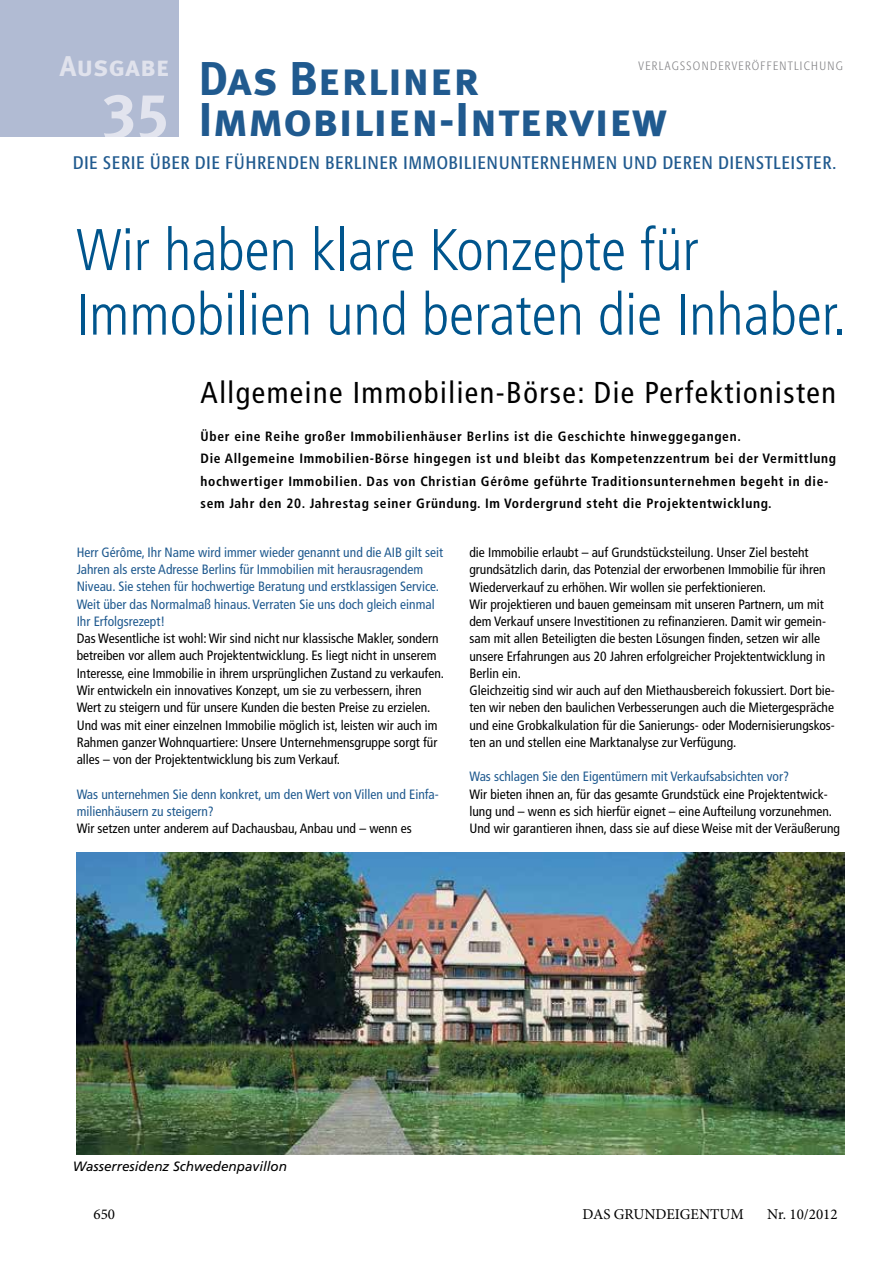
<style>
.page{position:relative;width:893px;height:1263px;background:#fff}
.page>*{position:absolute;margin:0;border:0;box-sizing:border-box;transform-origin:0 0}
.t1{font:300 condensed 58.65px/64.5px "Frutiger LT Std";color:#00558d}
.t2{font:47.4px/41.5px "Meta Plus Bold Caps";color:#205a8f}
.t3{font:condensed 30.15px "Frutiger LT Std";letter-spacing:.05em;color:#000}
.t4{font:28.5px "Meta Plus Bold Caps";color:#e0e2ec}
.t5{font:18px "Tn T Form Condensed BSK";letter-spacing:.065em;color:#205a8f}
.t6{font:15px "Minion Pro";color:#000}
.t7{font:condensed 13.5px/17.2px "Frutiger LT Std";color:#000}
.t8{font:condensed 13.5px/17.2px "Frutiger LT Std";color:#205a8f}
.t9{font:700 condensed 13.5px/22.5px "Frutiger LT Std";letter-spacing:.05em;color:#000}
.t10{font:italic 13.5px "Frutiger LT Std";color:#000}
.t11{font:300 12px "Tn T Form Condensed BSK";letter-spacing:.11em;color:#838386}
.s1{font-size:63px;color:#e2e4ee}
</style>
<div class="page">
<div style="left:0;top:0;width:179px;height:136px;background:#b1bbd3"></div>
<svg style="left:105px;top:136px;width:53px;height:1px"></svg>
<img style="left:76px;top:852px;width:769px;height:303px">
<h3 class="t4" style="left:60px;top:50px;width:111px">Ausgabe</h3>
<p class="t11" style="left:638px;top:59px;width:206px">VERLAGSSONDERVERÖFFENTLICHUNG</p>
<h2 class="t2" style="left:102px;top:57px;width:567px;text-indent:96px">Das Berliner<br><span class="s1">35</span> Immobilien-Interview</h2>
<h3 class="t5" style="left:73px;top:152px;width:765px">DIE SERIE ÜBER DIE FÜHRENDEN BERLINER IMMOBILIENUNTERNEHMEN UND DEREN DIENSTLEISTER.</h3>
<h1 class="t1" style="left:76px;top:218px;width:772px">Wir haben klare Konzepte für<br>Immobilien und beraten die Inhaber.</h1>
<h3 class="t3" style="left:201px;top:374px;width:637px">Allgemeine Immobilien-Börse: Die Perfektionisten</h3>
<p class="t9" style="left:201px;top:425px;width:637px">Über eine Reihe großer Immobilienhäuser Berlins ist die Geschichte hinweggegangen.<br>Die Allgemeine Immobilien-Börse hingegen ist und bleibt das Kompetenzzentrum bei der Vermittlung hochwertiger Immobilien. Das von Christian Gérôme geführte Traditionsunternehmen begeht in die&shy;sem Jahr den 20. Jahrestag seiner Gründung. Im Vordergrund steht die Projektentwicklung.</p>
<p class="t8" style="left:77px;top:544px;width:368px">Herr Gérôme, Ihr Name wird immer wieder genannt und die AIB gilt seit Jahren als erste Adresse Berlins für Immobilien mit herausragendem Niveau. Sie stehen für hochwertige Beratung und erstklassigen Service.<br>Weit über das Normalmaß hinaus. Verraten Sie uns doch gleich einmal Ihr Erfolgsrezept!</p>
<p class="t7" style="left:77px;top:630px;width:369px">Das Wesentliche ist wohl: Wir sind nicht nur klassische Makler, sondern betreiben vor allem auch Projektentwicklung. Es liegt nicht in unserem Interesse, eine Immobilie in ihrem ursprünglichen Zustand zu verkaufen.<br>Wir entwickeln ein innovatives Konzept, um sie zu verbessern, ihren Wert zu steigern und für unsere Kunden die besten Preise zu erzielen.<br>Und was mit einer einzelnen Immobilie möglich ist, leisten wir auch im Rahmen ganzer Wohnquartiere: Unsere Unternehmensgruppe sorgt für alles – von der Projektentwicklung bis zum Verkauf.</p>
<p class="t8" style="left:77px;top:785px;width:364px">Was unternehmen Sie denn konkret, um den Wert von Villen und Einfa&shy;milienhäusern zu steigern?</p>
<p class="t7" style="left:77px;top:820px;width:337px">Wir setzen unter anderem auf Dachausbau, Anbau und – wenn es</p>
<p class="t7" style="left:469px;top:544px;width:367px">die Immobilie erlaubt – auf Grundstücksteilung. Unser Ziel besteht grundsätzlich darin, das Potenzial der erworbenen Immobilie für ihren Wiederverkauf zu erhöhen. Wir wollen sie perfektionieren.<br>Wir projektieren und bauen gemeinsam mit unseren Partnern, um mit dem Verkauf unsere Investitionen zu refinanzieren. Damit wir gemein&shy;sam mit allen Beteiligten die besten Lösungen finden, setzen wir alle unsere Erfahrungen aus 20 Jahren erfolgreicher Projektentwicklung in Berlin ein.<br>Gleichzeitig sind wir auch auf den Miethausbereich fokussiert. Dort bie&shy;ten wir neben den baulichen Verbesserungen auch die Mietergespräche und eine Grobkalkulation für die Sanierungs- oder Modernisierungskos&shy;ten an und stellen eine Marktanalyse zur Verfügung.</p>
<p class="t8" style="left:469px;top:768px;width:321px">Was schlagen Sie den Eigentümern mit Verkaufsabsichten vor?</p>
<p class="t7" style="left:469px;top:785px;width:372px">Wir bieten ihnen an, für das gesamte Grundstück eine Projektentwick&shy;lung und – wenn es sich hierfür eignet – eine Aufteilung vorzunehmen.<br>Und wir garantieren ihnen, dass sie auf diese Weise mit der Veräußerung</p>
<p class="t10" style="left:73px;top:1159px;width:216px">Wasserresidenz Schwedenpavillon</p>
<p class="t6" style="left:94px;top:1204px;width:23px">650</p>
<p class="t6" style="left:583px;top:1204px;width:163px">DAS GRUNDEIGENTUM</p>
<p class="t6" style="left:767px;top:1204px;width:72px">Nr. 10/2012</p>
</div>
